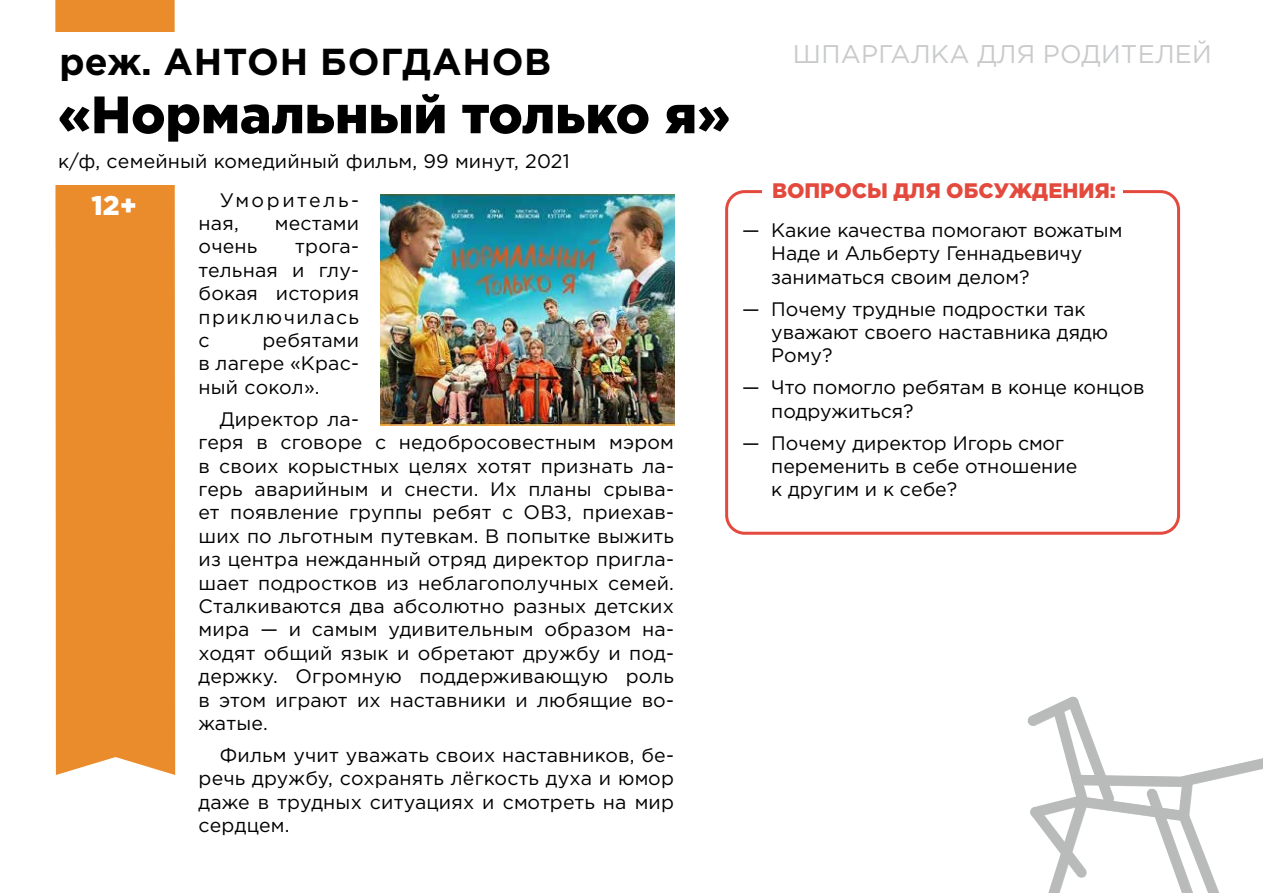
<style>
.page{position:relative;width:1263px;height:893px;background:#fff}
.page>*{position:absolute;margin:0;border:0;box-sizing:border-box;transform-origin:0 0}
.t1{font:900 52.5px "Gotham Pro";color:#000}
.t2{font:700 37.5px "Gotham Pro";letter-spacing:.02em;color:#000}
.t3{font:900 27px "Gotham Pro";color:#fff}
.t4{font:25.5px "Gotham Pro";letter-spacing:.01em;color:#c9cacc}
.t5{font:900 21px "Gotham Pro";color:#e3493d}
.t6{font:19.5px/23.4px "Gotham Pro";letter-spacing:.01em;color:#000}
</style>
<div class="page">
<div style="left:55px;top:0;width:120px;height:775px;background:#eb8c2c"></div>
<svg style="left:1027px;top:696px;width:236px;height:197px"></svg>
<div style="left:725px;top:190px;width:455px;height:345px;border:3px solid #e3493d;border-radius:18px"></div>
<div style="left:762px;top:169px;width:361px;height:43px;background:#fff"></div>
<div style="left:29px;top:33px;width:177px;height:152px;background:#fff"></div>
<img style="left:380px;top:194px;width:294px;height:231px">
<h2 class="t2" style="left:60px;top:40px;width:493px">реж. АНТОН БОГДАНОВ</h2>
<h1 class="t1" style="left:58px;top:84px;width:674px">«Нормальный только я»</h1>
<p class="t6" style="left:220px;top:141px;width:351px;line-height:39px;text-indent:-162px">к/ф, семейный комедийный фильм, 99 минут, 2021<br>Уморитель-</p>
<p class="t6" style="left:199px;top:211px;width:42px">ная,</p>
<p class="t6" style="left:275px;top:211px;width:86px">местами</p>
<p class="t6" style="left:199px;top:235px;width:60px">очень</p>
<h3 class="t3" style="left:91px;top:190px;width:47px">12+</h3>
<p class="t6" style="left:199px;top:235px;width:162px;text-align:justify;text-indent:97px">трога&shy;тельная и глу&shy;бокая история приключилась с</p>
<p class="t6" style="left:199px;top:328px;width:162px;text-align:justify;text-indent:64px">ребятами в лагере «Крас&shy;ный сокол».</p>
<p class="t6" style="left:199px;top:407px;width:477px;text-indent:21px">Директор ла-<br>геря в сговоре с недобросовестным мэром в своих корыстных целях хотят признать ла&shy;герь аварийным и снести. Их планы срыва&shy;ет появление группы ребят с ОВЗ, приехав&shy;ших по льготным путевкам. В попытке выжить из центра нежданный отряд директор пригла&shy;шает подростков из неблагополучных семей.<br>Сталкиваются два абсолютно разных детских мира — и самым удивительным образом на&shy;ходят общий язык и обретают дружбу и под&shy;держку. Огромную поддерживающую роль в этом играют их наставники и любящие во&shy;жатые.</p>
<p class="t6" style="left:199px;top:743px;width:477px;text-align:justify;text-indent:21px">Фильм учит уважать своих наставников, бе&shy;речь дружбу, сохранять лёгкость духа и юмор даже в трудных ситуациях и смотреть на мир сердцем.</p>
<h3 class="t4" style="left:793px;top:40px;width:420px">ШПАРГАЛКА ДЛЯ РОДИТЕЛЕЙ</h3>
<p class="t5" style="left:772px;top:179px;width:345px">ВОПРОСЫ ДЛЯ ОБСУЖДЕНИЯ:</p>
<p class="t6" style="left:771px;top:218px;width:353px;text-indent:-29px">— Какие качества помогают вожатым<br>Наде и Альберту Геннадьевичу заниматься своим делом?</p>
<p class="t6" style="left:771px;top:297px;width:338px;text-indent:-29px">— Почему трудные подростки так уважают своего наставника дядю<br>Рому?</p>
<p class="t6" style="left:771px;top:376px;width:375px;text-indent:-29px">— Что помогло ребятам в конце концов подружиться?</p>
<p class="t6" style="left:771px;top:431px;width:307px;text-indent:-29px">— Почему директор Игорь смог переменить в себе отношение к другим и к себе?</p>
</div>
